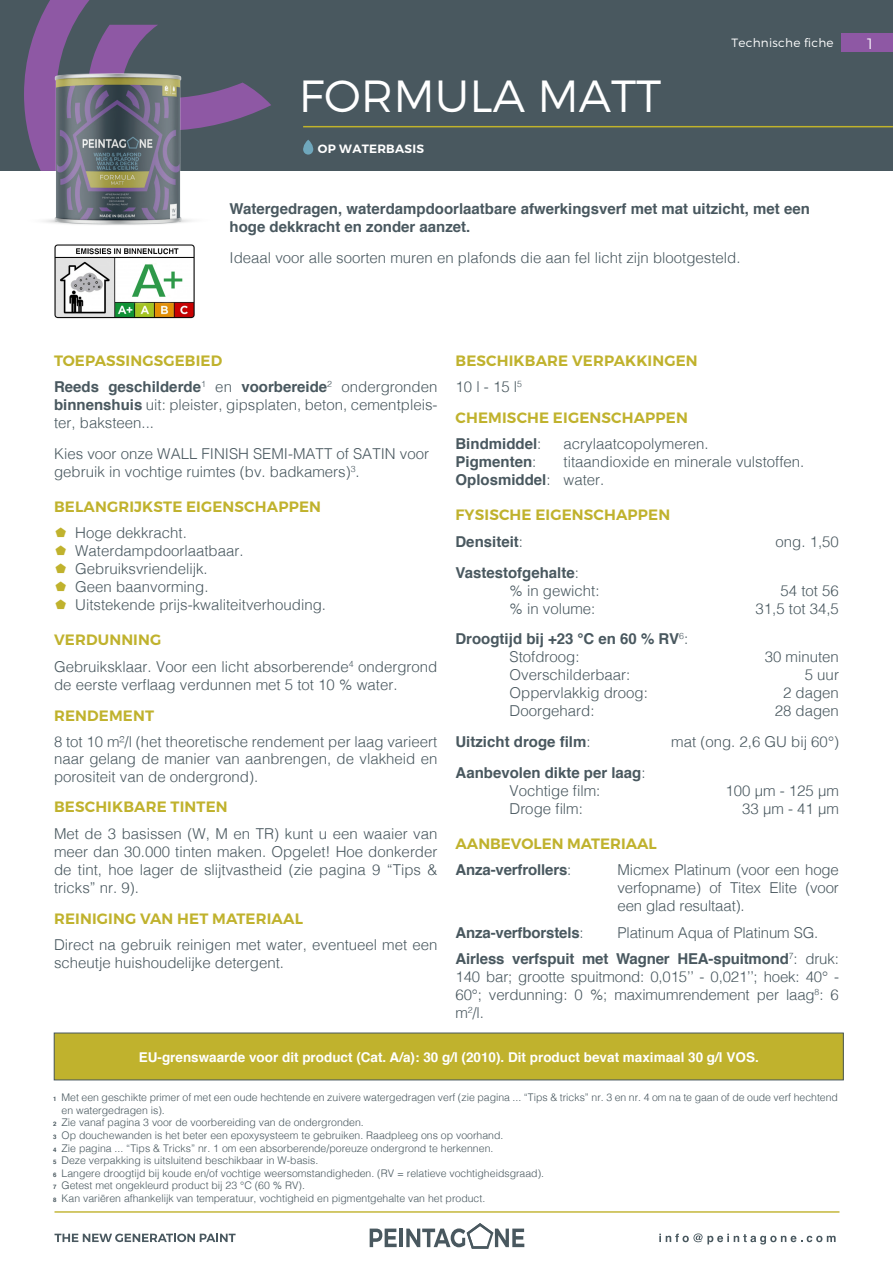
<style>
.page{position:relative;width:893px;height:1263px;background:#fff}
.page>*{position:absolute;margin:0;border:0;box-sizing:border-box;transform-origin:0 0}
.t1{font:300 45px "Montserrat";color:#fff}
.t2{font:300 15px/18px "Helvetica";color:#49585f}
.t3{font:700 15px/18px "Helvetica";color:#49585f}
.t4{font:600 15px "Montserrat";letter-spacing:.01em;color:#c0b22d}
.t5{font:15px "Montserrat";color:#fff}
.t6{font:700 13.5px "Helvetica";color:#fff}
.t7{font:300 12px "Montserrat";letter-spacing:.02em;color:#fff}
.t8{font:600 12px "Montserrat";letter-spacing:.02em;color:#fff}
.t9{font:300 10.5px "Helvetica";color:#49585f}
.s1{font-weight:700}
.s2{font-weight:300}
.s3{font-weight:700;font-size:6.15px}
</style>
<div class="page">
<div style="left:0;top:0;width:893px;height:171px;background:#49585f"></div>
<svg style="left:43px;top:0;width:228px;height:115px"></svg>
<hr style="left:303px;top:126px;width:590px;height:1px;background:#c1b32b">
<svg style="left:303px;top:140px;width:11px;height:15px"></svg>
<div style="left:841px;top:34px;width:52px;height:18px;background:#8e58a4"></div>
<img style="left:24px;top:13px;width:226px;height:264px">
<div style="left:54px;top:1033px;width:789px;height:47px;background:#c0b22d"></div>
<div style="left:54px;top:1033px;width:789px;height:47px;border:1px solid #49585f"></div>
<hr style="left:55px;top:1211px;width:784px;height:2px;background:#c0b22d">
<svg style="left:370px;top:1228px;width:27px;height:19px"></svg>
<hr style="left:399px;top:1228px;width:4px;height:19px;background:#49585f">
<svg style="left:406px;top:1223px;width:118px;height:25px"></svg>
<svg style="left:55px;top:1233px;width:181px;height:9px"></svg>
<svg style="left:659px;top:1233px;width:177px;height:11px"></svg>
<img style="left:54px;top:243px;width:140px;height:76px">
<h1 class="t1" style="left:299px;top:68px;width:364px">FORMULA MATT</h1>
<p class="t8" style="left:318px;top:141px;width:108px">OP WATERBASIS</p>
<p class="t7" style="left:731px;top:35px;width:104px">Technische fiche</p>
<p class="t3" style="left:230px;top:201px;width:582px">Watergedragen, waterdampdoorlaatbare afwerkingsverf met mat uitzicht, met een hoge dekkracht en zonder aanzet.</p>
<p class="t2" style="left:230px;top:249px;width:513px">Ideaal voor alle soorten muren en plafonds die aan fel licht zijn blootgesteld.</p>
<p class="t5" style="left:867px;top:33px;width:7px">1</p>
<p class="t4" style="left:54px;top:351px;width:170px">TOEPASSINGSGEBIED</p>
<p class="t2" style="left:54px;top:379px;width:385px;text-align:justify"><span class="s1">Reeds geschilderde</span><sup>1</sup> en <span class="s1">voorbereide</span><sup>2</sup> ondergronden <span class="s1">binnenshuis</span> uit: pleister, gipsplaten, beton, cementpleis&shy;ter, baksteen...</p>
<p class="t2" style="left:54px;top:446px;width:376px">Kies voor onze WALL FINISH SEMI-MATT of SATIN voor gebruik in vochtige ruimtes (bv. badkamers)<sup>3</sup>.</p>
<p class="t4" style="left:54px;top:497px;width:268px">BELANGRIJKSTE EIGENSCHAPPEN</p>
<p class="t2" style="left:75px;top:525px;width:252px">Hoge dekkracht.<br>Waterdampdoorlaatbaar.<br>Gebruiksvriendelijk.<br>Geen baanvorming.<br>Uitstekende prijs-kwaliteitverhouding.</p>
<p class="t4" style="left:54px;top:631px;width:109px">VERDUNNING</p>
<p class="t2" style="left:54px;top:659px;width:385px">Gebruiksklaar. Voor een licht absorberende<sup>4</sup> ondergrond de eerste verflaag verdunnen met 5 tot 10 % water.</p>
<p class="t4" style="left:54px;top:706px;width:102px">RENDEMENT</p>
<p class="t2" style="left:54px;top:735px;width:385px;line-height:16.5px">8 tot 10 m²/l (het theoretische rendement per laag varieert naar gelang de manier van aanbrengen, de vlakheid en</p>
<p class="t2" style="left:54px;top:769px;width:206px">porositeit van de ondergrond).</p>
<p class="t4" style="left:54px;top:798px;width:175px">BESCHIKBARE TINTEN</p>
<p class="t2" style="left:54px;top:826px;width:385px;text-align:justify">Met de 3 basissen (W, M en TR) kunt u een waaier van meer dan 30.000 tinten maken. Opgelet! Hoe donkerder de tint, hoe lager de slijtvastheid (zie pagina 9 “Tips &amp; tricks” nr. 9).</p>
<p class="t4" style="left:54px;top:909px;width:250px">REINIGING VAN HET MATERIAAL</p>
<p class="t2" style="left:54px;top:937px;width:385px">Direct na gebruik reinigen met water, eventueel met een scheutje huishoudelijke detergent.</p>
<p class="t4" style="left:456px;top:351px;width:244px">BESCHIKBARE VERPAKKINGEN</p>
<p class="t2" style="left:455px;top:379px;width:68px">10 l - 15 l<sup>5</sup></p>
<p class="t4" style="left:456px;top:408px;width:234px">CHEMISCHE EIGENSCHAPPEN</p>
<p class="t3" style="left:455px;top:436px;width:87px">Bindmiddel<span class="s2">:</span></p>
<p class="t2" style="left:563px;top:436px;width:147px">acrylaatcopolymeren.</p>
<p class="t3" style="left:455px;top:454px;width:82px">Pigmenten<span class="s2">:</span></p>
<p class="t2" style="left:455px;top:454px;width:350px;text-indent:108px">titaandioxide en minerale vulstoffen.<br><span class="s1">Oplosmiddel</span>: water.</p>
<p class="t4" style="left:456px;top:506px;width:216px">FYSISCHE EIGENSCHAPPEN</p>
<p class="t3" style="left:455px;top:534px;width:69px">Densiteit<span class="s2">:</span></p>
<p class="t2" style="left:776px;top:534px;width:65px">ong. 1,50</p>
<p class="t3" style="left:509px;top:565px;width:92px;text-indent:-54px">Vastestofgehalte<span class="s2">:<br>% in gewicht:</span></p>
<p class="t2" style="left:781px;top:583px;width:60px">54 tot 56</p>
<p class="t2" style="left:509px;top:601px;width:87px">% in volume:</p>
<p class="t2" style="left:756px;top:601px;width:85px">31,5 tot 34,5</p>
<p class="t3" style="left:509px;top:631px;width:180px;text-indent:-54px">Droogtijd bij +23 °C en 60 % RV<sup>6</sup><span class="s2">:<br>Stofdroog:</span></p>
<p class="t2" style="left:765px;top:649px;width:76px">30 minuten</p>
<p class="t2" style="left:509px;top:667px;width:122px">Overschilderbaar:</p>
<p class="t2" style="left:805px;top:667px;width:36px">5 uur</p>
<p class="t2" style="left:509px;top:685px;width:140px">Oppervlakkig droog:</p>
<p class="t2" style="left:783px;top:685px;width:57px">2 dagen</p>
<p class="t2" style="left:509px;top:703px;width:87px">Doorgehard:</p>
<p class="t2" style="left:775px;top:703px;width:66px">28 dagen</p>
<p class="t3" style="left:455px;top:734px;width:137px">Uitzicht droge film<span class="s2">:</span></p>
<p class="t2" style="left:671px;top:734px;width:169px">mat (ong. 2,6 GU bij 60°)</p>
<p class="t3" style="left:455px;top:765px;width:192px;text-align:center">Aanbevolen dikte per laag<span class="s2">:<br>Vochtige film:</span></p>
<p class="t2" style="left:725px;top:783px;width:115px">100 µm - 125 µm</p>
<p class="t2" style="left:509px;top:801px;width:75px">Droge film:</p>
<p class="t2" style="left:742px;top:801px;width:98px">33 µm - 41 µm</p>
<p class="t4" style="left:456px;top:834px;width:203px">AANBEVOLEN MATERIAAL</p>
<p class="t3" style="left:455px;top:862px;width:117px">Anza-verfrollers<span class="s2">:</span></p>
<p class="t2" style="left:617px;top:862px;width:223px;text-align:justify">Micmex Platinum (voor een hoge verfopname) of Titex Elite (voor een glad resultaat).</p>
<p class="t3" style="left:455px;top:925px;width:130px">Anza-verfborstels<span class="s2">:</span></p>
<p class="t3" style="left:455px;top:921px;width:385px;line-height:26.5px;text-indent:162px"><span class="s2">Platinum Aqua of Platinum SG.<br></span>Airless verfspuit met Wagner HEA-spuitmond<sup>7</sup><span class="s2">: druk:</span></p>
<p class="t2" style="left:455px;top:969px;width:385px;text-align:justify">140 bar; grootte spuitmond: 0,015’’ - 0,021’’; hoek: 40° - 60°; verdunning: 0 %; maximumrendement per laag<sup>8</sup>: 6 m<sup>2</sup>/l.</p>
<p class="t6" style="left:139px;top:1051px;width:621px">EU-grenswaarde voor dit product (Cat. A/a): 30 g/l (2010). Dit product bevat maximaal 30 g/l VOS.</p>
<p class="t9" style="left:53px;top:1093px;width:786px"><span class="s3">1</span> Met een geschikte primer of met een oude hechtende en zuivere watergedragen verf (zie pagina ... “Tips &amp; tricks” nr. 3 en nr. 4 om na te gaan of de oude verf hechtend</p>
<p class="t9" style="left:62px;top:1106px;width:105px">en watergedragen is).</p>
<p class="t9" style="left:53px;top:1118px;width:312px"><span class="s3">2</span> Zie vanaf pagina 3 voor de voorbereiding van de ondergronden.</p>
<p class="t9" style="left:53px;top:1131px;width:452px"><span class="s3">3</span> Op douchewanden is het beter een epoxysysteem te gebruiken. Raadpleeg ons op voorhand.</p>
<p class="t9" style="left:53px;top:1143px;width:442px"><span class="s3">4</span> Zie pagina ... “Tips &amp; Tricks” nr. 1 om een absorberende/poreuze ondergrond te herkennen.</p>
<p class="t9" style="left:53px;top:1156px;width:267px"><span class="s3">5</span> Deze verpakking is uitsluitend beschikbaar in W-basis.</p>
<p class="t9" style="left:53px;top:1169px;width:492px"><span class="s3">6</span> Langere droogtijd bij koude en/of vochtige weersomstandigheden. (RV = relatieve vochtigheidsgraad).</p>
<p class="t9" style="left:53px;top:1181px;width:253px"><span class="s3">7</span> Getest met ongekleurd product bij 23 °C (60 % RV).</p>
<p class="t9" style="left:53px;top:1194px;width:434px"><span class="s3">8</span> Kan variëren afhankelijk van temperatuur, vochtigheid en pigmentgehalte van het product.</p>
</div>
